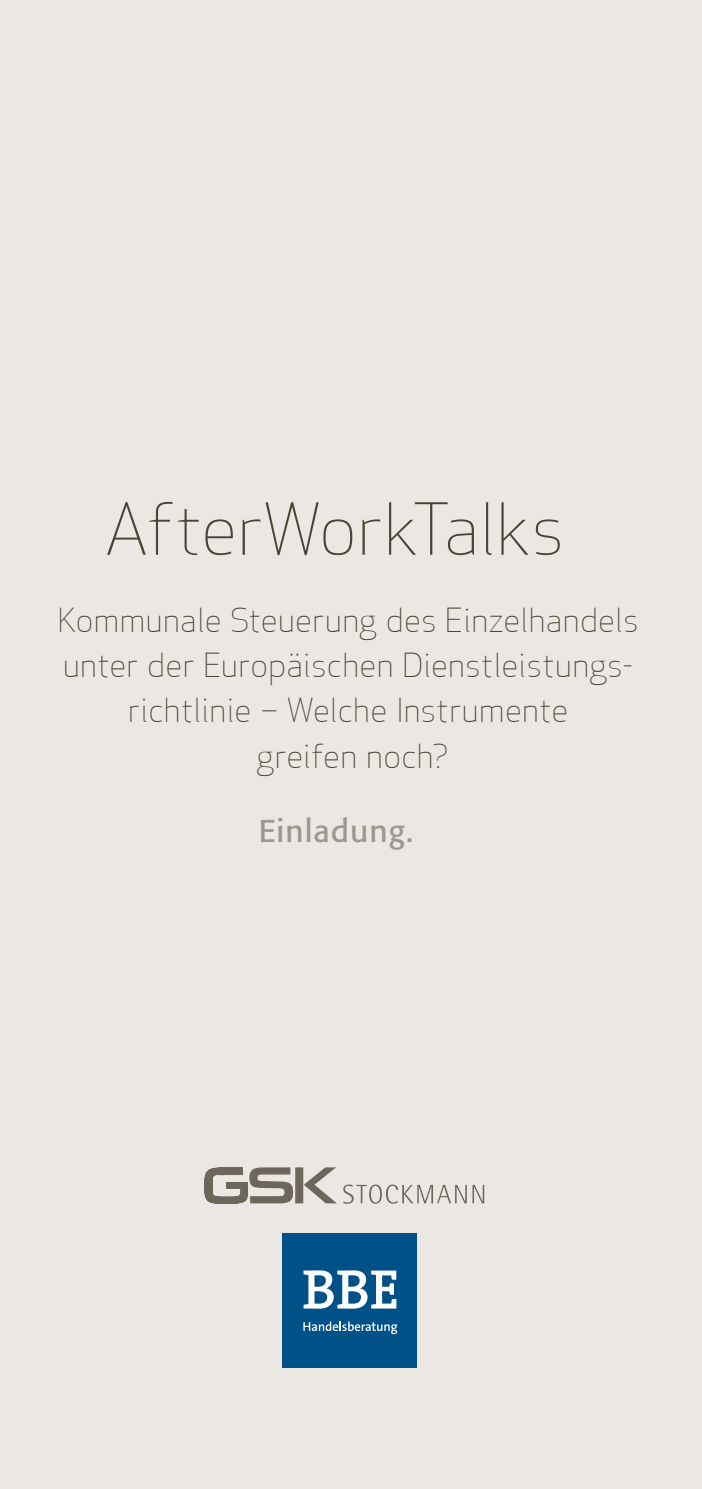
<style>
.page{position:relative;width:702px;height:1489px;background:#fff}
.page>*{position:absolute;margin:0;border:0;box-sizing:border-box;transform-origin:0 0}
.t1{font:70px "Apex Sans Light T";letter-spacing:-.025em;color:#4a4434}
.t2{font:32.5px/45.5px "Apex Sans Light T";letter-spacing:-.01em;color:#4a4434;text-align:center}
.t3{font:31.25px "Formata BQ";letter-spacing:.035em;color:#9d978e}
</style>
<div class="page">
<div style="left:0;top:0;width:702px;height:1488px;background:#ebe7e3"></div>
<svg style="left:204px;top:1167px;width:132px;height:36px"></svg>
<svg style="left:343px;top:1184px;width:141px;height:19px"></svg>
<div style="left:282px;top:1233px;width:135px;height:134px;background:#005187"></div>
<svg style="left:303px;top:1270px;width:93px;height:38px"></svg>
<svg style="left:303px;top:1321px;width:94px;height:12px"></svg>
<h1 class="t1" style="left:104px;top:484px;width:462px">AfterWorkTalks</h1>
<p class="t2" style="left:58px;top:596px;width:582px">Kommunale Steuerung des Einzelhandels unter der Europäischen Dienstleistungs&shy;richtlinie – Welche Instrumente<br>greifen noch?</p>
<p class="t3" style="left:259px;top:811px;width:156px">Einladung.</p>
</div>
